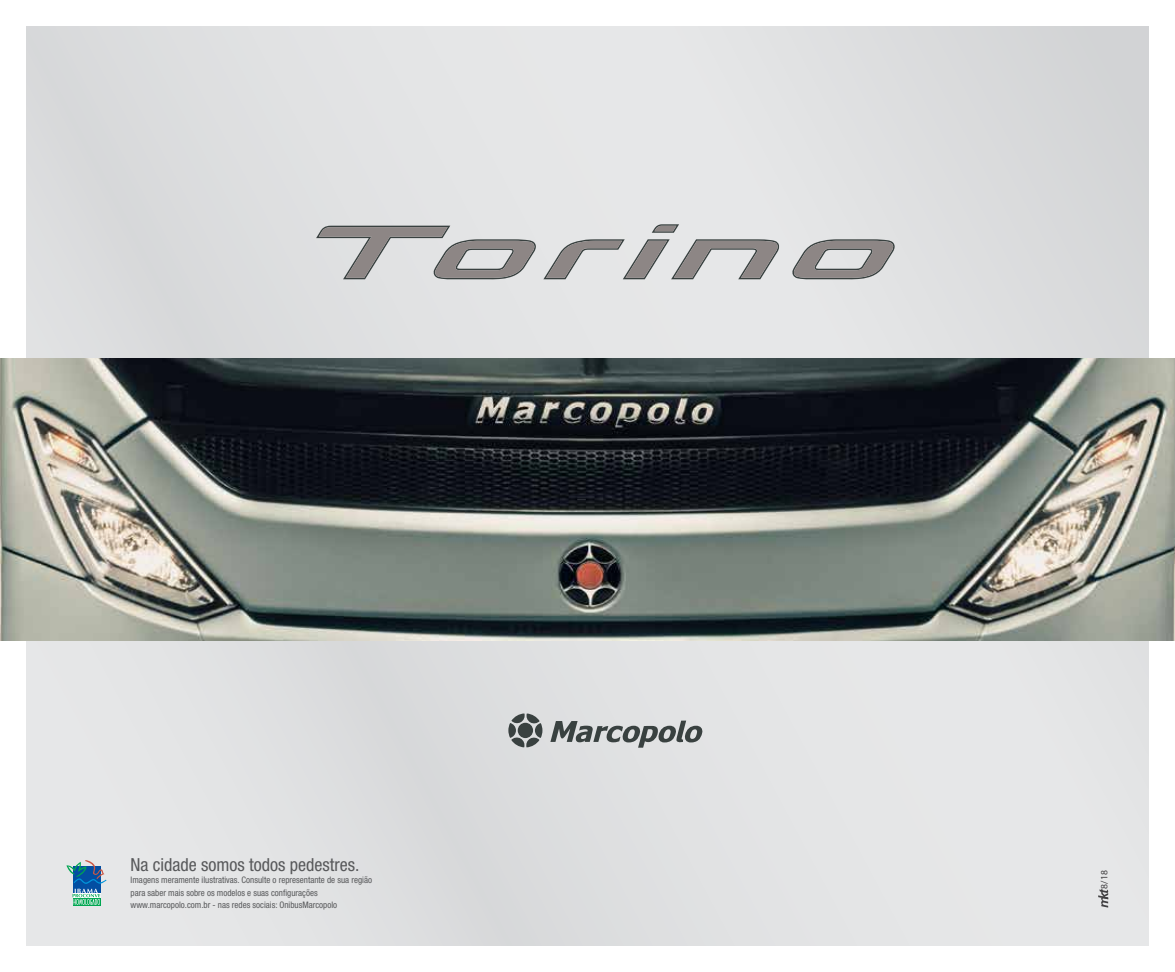
<style>
.page{position:relative;width:1175px;height:972px;background:#fff}
.page>*{position:absolute;margin:0;border:0;box-sizing:border-box;transform-origin:0 0}
.t1{font:condensed 18px "Helvetica Neue LT Std";color:#58595b}
.t2{font:italic 500 condensed 9.6px "Helvetica Neue LT";color:#414042}
.t3{font:condensed 9px/12.5px "Helvetica Neue LT Std";color:#58595b}
</style>
<div class="page">
<div style="left:26px;top:27px;width:1122px;height:918px;background:#e1e2e4"></div>
<img style="left:0;top:358px;width:1174px;height:282px">
<div style="left:73px;top:898px;width:27px;height:8px;background:#00a651"></div>
<svg style="left:66px;top:860px;width:41px;height:45px"></svg>
<svg style="left:1098px;top:888px;width:10px;height:20px"></svg>
<svg style="left:543px;top:239px;width:236px;height:40px"></svg>
<svg style="left:652px;top:224px;width:27px;height:9px"></svg>
<svg style="left:792px;top:239px;width:102px;height:40px"></svg>
<svg style="left:316px;top:226px;width:220px;height:53px"></svg>
<svg style="left:508px;top:713px;width:34px;height:34px"></svg>
<svg style="left:550px;top:721px;width:153px;height:27px"></svg>
<h1 class="t1" style="left:131px;top:854px;width:230px">Na cidade somos todos pedestres.</h1>
<p class="t3" style="left:131px;top:874px;width:243px">Imagens meramente ilustrativas. Consulte o representante de sua região para saber mais sobre os modelos e suas configurações www.marcopolo.com.br - nas redes sociais: OnibusMarcopolo</p>
<p class="t2" style="left:1098px;top:889px;width:20px;rotate:-90deg">8/18</p>
</div>
